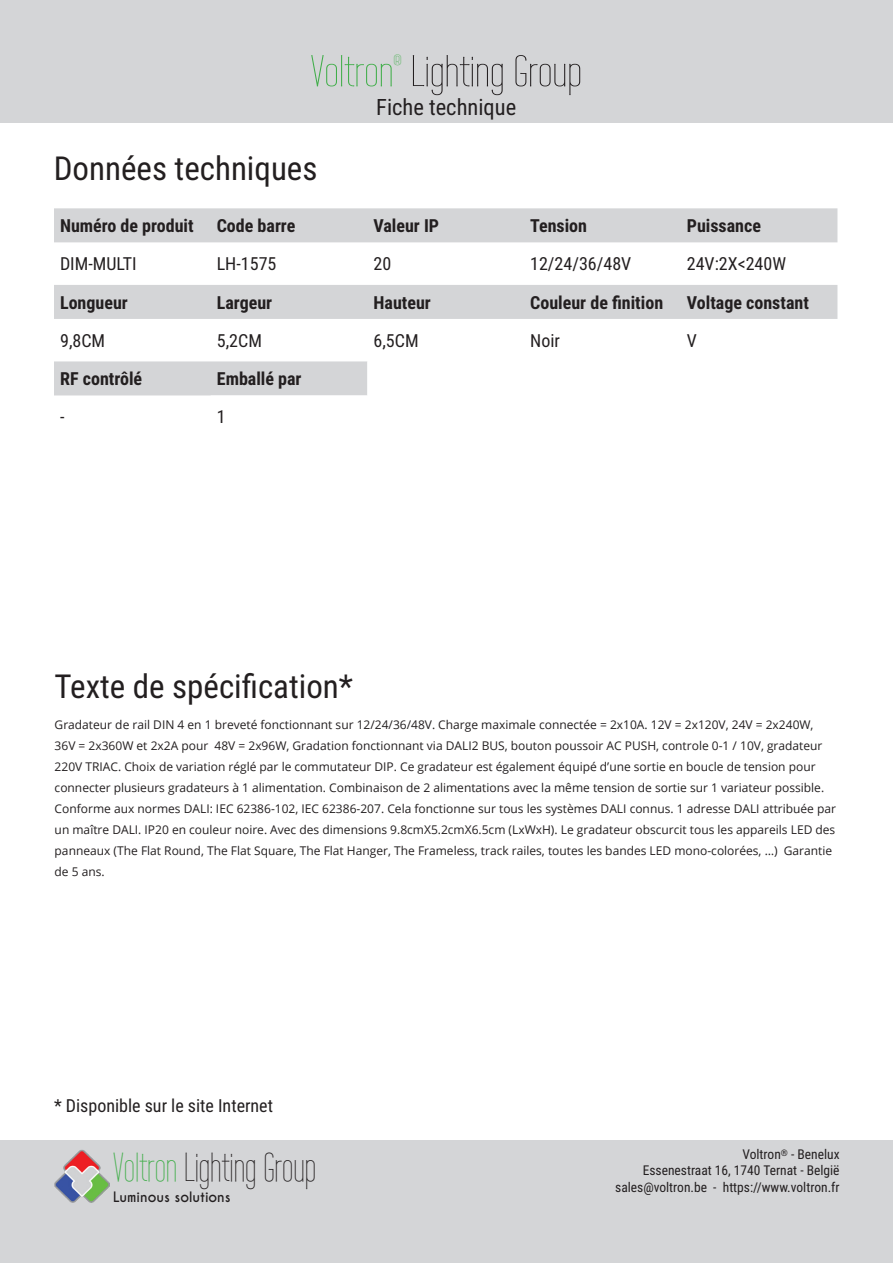
<style>
.page{position:relative;width:893px;height:1263px;background:#fff}
.page>*{position:absolute;margin:0;border:0;box-sizing:border-box;transform-origin:0 0}
.t1{font:43.5px "Wire One";color:#231f20;scale:1.2 1}
.t2{font:40.5px "Wire One";color:#231f20}
.t3{font:33px "Roboto Condensed";color:#231f20}
.t4{font:22.5px "Roboto Condensed";color:#231f20}
.t5{font:700 18px "Roboto Condensed";color:#231f20}
.t6{font:18px "Roboto Condensed";color:#231f20}
.t7{font:15px "Wire One";color:#40ae49;scale:1.2 1}
.t8{font:13.5px/16.5px "Roboto Condensed";color:#231f20;text-align:right}
.t9{font:700 13.5px "Caviar Dreams";color:#231f20}
.t10{font:12px/21px "Open Sans";color:#231f20}
.s1{color:#40ae49}
</style>
<div class="page">
<div style="left:0;top:1141px;width:893px;height:122px;background:#d4d5d7"></div>
<img style="left:55px;top:1150px;width:54px;height:53px">
<div style="left:0;top:0;width:893px;height:122px;background:#d4d5d7"></div>
<div style="left:54px;top:208px;width:783px;height:34px;background:#d4d5d7"></div>
<svg style="left:54px;top:285px;width:783px;height:110px;fill:#d4d5d7"></svg>
<svg style="left:367px;top:361px;width:470px;height:34px"></svg>
<p class="t7" style="left:394px;top:52px;width:8px">®</p>
<h3 class="t4" style="left:376px;top:91px;width:142px">Fiche technique</h3>
<h1 class="t1" style="left:311px;top:47px;width:228px"><span class="s1">Voltron</span> Lighting Group</h1>
<h3 class="t3" style="left:54px;top:145px;width:265px">Données techniques</h3>
<h3 class="t5" style="left:60px;top:213px;width:135px">Numéro de produit</h3>
<h3 class="t5" style="left:217px;top:213px;width:80px">Code barre</h3>
<h3 class="t5" style="left:373px;top:213px;width:67px">Valeur IP</h3>
<h3 class="t5" style="left:530px;top:213px;width:58px">Tension</h3>
<h3 class="t5" style="left:687px;top:213px;width:76px">Puissance</h3>
<h3 class="t6" style="left:60px;top:251px;width:78px">DIM-MULTI</h3>
<h3 class="t6" style="left:217px;top:251px;width:61px">LH-1575</h3>
<h3 class="t6" style="left:373px;top:251px;width:19px">20</h3>
<h3 class="t6" style="left:530px;top:251px;width:103px">12/24/36/48V</h3>
<h3 class="t6" style="left:687px;top:251px;width:101px">24V:2X&lt;240W</h3>
<h3 class="t5" style="left:60px;top:290px;width:69px">Longueur</h3>
<h3 class="t5" style="left:217px;top:290px;width:57px">Largeur</h3>
<h3 class="t5" style="left:373px;top:290px;width:59px">Hauteur</h3>
<h3 class="t5" style="left:530px;top:290px;width:135px">Couleur de finition</h3>
<h3 class="t5" style="left:687px;top:290px;width:123px">Voltage constant</h3>
<h3 class="t6" style="left:60px;top:328px;width:47px">9,8CM</h3>
<h3 class="t6" style="left:217px;top:328px;width:47px">5,2CM</h3>
<h3 class="t6" style="left:373px;top:328px;width:47px">6,5CM</h3>
<h3 class="t6" style="left:530px;top:328px;width:31px">Noir</h3>
<h3 class="t6" style="left:687px;top:328px;width:12px">V</h3>
<h3 class="t5" style="left:60px;top:366px;width:84px">RF contrôlé</h3>
<h3 class="t5" style="left:217px;top:366px;width:86px">Emballé par</h3>
<h3 class="t6" style="left:60px;top:404px;width:6px">-</h3>
<h3 class="t6" style="left:217px;top:404px;width:10px">1</h3>
<h3 class="t3" style="left:55px;top:663px;width:300px">Texte de spécification*</h3>
<p class="t10" style="left:55px;top:714px;width:783px">Gradateur de rail DIN 4 en 1 breveté fonctionnant sur 12/24/36/48V. Charge maximale connectée = 2x10A. 12V = 2x120V, 24V = 2x240W, 36V = 2x360W et 2x2A pour 48V = 2x96W, Gradation fonctionnant via DALI2 BUS, bouton poussoir AC PUSH, controle 0-1 / 10V, gradateur 220V TRIAC. Choix de variation réglé par le commutateur DIP. Ce gradateur est également équipé d’une sortie en boucle de tension pour connecter plusieurs gradateurs à 1 alimentation. Combinaison de 2 alimentations avec la même tension de sortie sur 1 variateur possible.<br>Conforme aux normes DALI: IEC 62386-102, IEC 62386-207. Cela fonctionne sur tous les systèmes DALI connus. 1 adresse DALI attribuée par un maître DALI. IP20 en couleur noire. Avec des dimensions 9.8cmX5.2cmX6.5cm (LxWxH). Le gradateur obscurcit tous les appareils LED des panneaux (The Flat Round, The Flat Square, The Flat Hanger, The Frameless, track railes, toutes les bandes LED mono-colorées, …) Garantie de 5 ans.</p>
<h3 class="t6" style="left:54px;top:1093px;width:220px">* Disponible sur le site Internet</h3>
<h2 class="t2" style="left:113px;top:1145px;width:204px"><span class="s1">Voltron</span> Lighting Group</h2>
<p class="t9" style="left:113px;top:1189px;width:119px">Luminous solutions</p>
<p class="t8" style="left:615px;top:1145px;width:226px">Voltron<sup>®</sup> - Benelux<br>Essenestraat 16, 1740 Ternat - België sales@voltron.be - https://www.voltron.fr</p>
</div>
